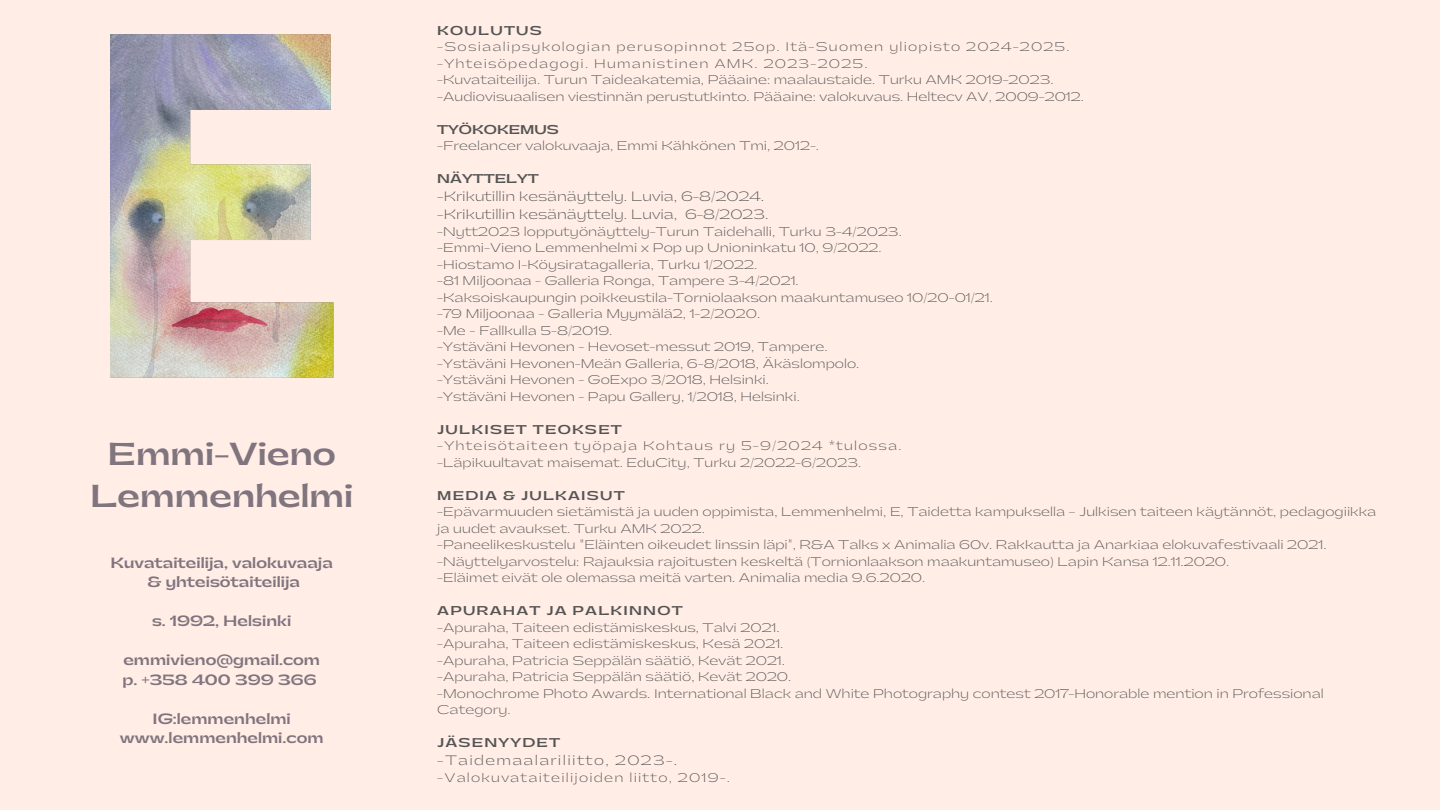
<style>
.page{position:relative;width:1440px;height:810px;background:#ffede6}
.page>*{position:absolute;margin:0;border:0;box-sizing:border-box;transform-origin:0 0}
.t1{font:700 30px/42px "Gatwick";color:#80747e;text-align:center}
.t2{font:700 14px/19.5px "Gatwick";color:#80747e;text-align:center}
.t3{font:300 13px "Gatwick";color:#545454}
.t4{font:300 13px "Gatwick";letter-spacing:.1em;color:#545454}
.t5{font:300 12px/16.5px "Gatwick";color:#545454}
.t6{font:300 12px "Gatwick";letter-spacing:.1em;color:#545454}
.t7{font:700 12px "Gatwick";letter-spacing:.1em;color:#545454}
.t8{font:700 12px "Gatwick";color:#545454}
</style>
<div class="page">
<img style="left:110px;top:34px;width:223px;height:344px">
<p class="t1" style="left:90px;top:435px;width:265px">Emmi-Vieno<br>Lemmenhelmi</p>
<p class="t2" style="left:110px;top:554px;width:224px">Kuvataiteilija, valokuvaaja &amp; yhteisötaiteilija</p>
<p class="t2" style="left:152px;top:612px;width:141px">s. 1992, Helsinki</p>
<p class="t2" style="left:122px;top:651px;width:199px;text-align:left">emmivieno@gmail.com p. +358 400 399 366</p>
<p class="t2" style="left:120px;top:710px;width:205px">IG:lemmenhelmi www.lemmenhelmi.com</p>
<h1 class="t7" style="left:437px;top:24px;width:106px">KOULUTUS</h1>
<h2 class="t6" style="left:437px;top:41px;width:634px">-Sosiaalipsykologian perusopinnot 25op. Itä-Suomen yliopisto 2024-2025.</h2>
<h2 class="t6" style="left:437px;top:57px;width:432px">-Yhteisöpedagogi. Humanistinen AMK. 2023-2025.</h2>
<h2 class="t5" style="left:437px;top:72px;width:618px">-Kuvataiteilija. Turun Taideakatemia, Pääaine: maalaustaide. Turku AMK 2019-2023.</h2>
<h2 class="t5" style="left:437px;top:88px;width:648px">-Audiovisuaalisen viestinnän perustutkinto. Pääaine: valokuvaus. Heltecv AV, 2009-2012.</h2>
<p class="t8" style="left:437px;top:123px;width:123px">TYÖKOKEMUS</p>
<p class="t5" style="left:437px;top:138px;width:383px">-Freelancer valokuvaaja, Emmi Kähkönen Tmi, 2012-.</p>
<p class="t8" style="left:437px;top:173px;width:103px">NÄYTTELYT</p>
<p class="t3" style="left:437px;top:190px;width:328px">-Krikutillin kesänäyttely. Luvia, 6-8/2024.</p>
<p class="t3" style="left:437px;top:208px;width:333px">-Krikutillin kesänäyttely. Luvia, 6-8/2023.</p>
<p class="t5" style="left:437px;top:223px;width:466px">-Nytt2023 lopputyönäyttely-Turun Taidehalli, Turku 3-4/2023.</p>
<p class="t5" style="left:437px;top:240px;width:446px">-Emmi-Vieno Lemmenhelmi x Pop up Unioninkatu 10, 9/2022.</p>
<p class="t5" style="left:437px;top:256px;width:322px">-Hiostamo I-Köysiratagalleria, Turku 1/2022.</p>
<p class="t5" style="left:437px;top:273px;width:363px">-81 Miljoonaa - Galleria Ronga, Tampere 3-4/2021.</p>
<p class="t5" style="left:437px;top:289px;width:557px">-Kaksoiskaupungin poikkeustila-Torniolaakson maakuntamuseo 10/20-01/21.</p>
<p class="t5" style="left:437px;top:306px;width:324px">-79 Miljoonaa - Galleria Myymälä2, 1-2/2020.</p>
<p class="t5" style="left:437px;top:322px;width:177px">-Me - Fallkulla 5-8/2019.</p>
<p class="t5" style="left:437px;top:339px;width:392px">-Ystäväni Hevonen - Hevoset-messut 2019, Tampere.</p>
<p class="t5" style="left:437px;top:355px;width:424px">-Ystäväni Hevonen-Meän Galleria, 6-8/2018, Äkäslompolo.</p>
<p class="t5" style="left:437px;top:372px;width:333px">-Ystäväni Hevonen - GoExpo 3/2018, Helsinki.</p>
<p class="t5" style="left:437px;top:388px;width:364px">-Ystäväni Hevonen - Papu Gallery, 1/2018, Helsinki.</p>
<p class="t7" style="left:437px;top:423px;width:186px">JULKISET TEOKSET</p>
<p class="t6" style="left:437px;top:440px;width:466px">-Yhteisötaiteen työpaja Kohtaus ry 5-9/2024 *tulossa.</p>
<p class="t5" style="left:437px;top:454px;width:426px">-Läpikuultavat maisemat. EduCity, Turku 2/2022-6/2023.</p>
<p class="t7" style="left:437px;top:489px;width:189px">MEDIA &amp; JULKAISUT</p>
<p class="t5" style="left:437px;top:504px;width:941px">-Epävarmuuden sietämistä ja uuden oppimista, Lemmenhelmi, E, Taidetta kampuksella – Julkisen taiteen käytännöt, pedagogiikka ja uudet avaukset. Turku AMK 2022.</p>
<p class="t5" style="left:437px;top:537px;width:891px">-Paneelikeskustelu "Eläinten oikeudet linssin läpi", R&amp;A Talks x Animalia 60v. Rakkautta ja Anarkiaa elokuvafestivaali 2021.</p>
<p class="t5" style="left:437px;top:553px;width:794px">-Näyttelyarvostelu: Rajauksia rajoitusten keskeltä (Tornionlaakson maakuntamuseo) Lapin Kansa 12.11.2020.</p>
<p class="t5" style="left:437px;top:570px;width:490px">-Eläimet eivät ole olemassa meitä varten. Animalia media 9.6.2020.</p>
<p class="t7" style="left:437px;top:605px;width:247px">APURAHAT JA PALKINNOT</p>
<p class="t5" style="left:437px;top:619px;width:344px">-Apuraha, Taiteen edistämiskeskus, Talvi 2021.</p>
<p class="t5" style="left:437px;top:636px;width:348px">-Apuraha, Taiteen edistämiskeskus, Kesä 2021.</p>
<p class="t5" style="left:437px;top:652px;width:349px">-Apuraha, Patricia Seppälän säätiö, Kevät 2021.</p>
<p class="t5" style="left:437px;top:669px;width:356px">-Apuraha, Patricia Seppälän säätiö, Kevät 2020.</p>
<p class="t5" style="left:437px;top:685px;width:888px">-Monochrome Photo Awards. International Black and White Photography contest 2017-Honorable mention in Professional<br>Category.</p>
<p class="t7" style="left:437px;top:737px;width:124px">JÄSENYYDET</p>
<p class="t4" style="left:437px;top:754px;width:241px">-Taidemaalariliitto, 2023-.</p>
<p class="t6" style="left:437px;top:771px;width:294px">-Valokuvataiteilijoiden liitto, 2019-.</p>
</div>
